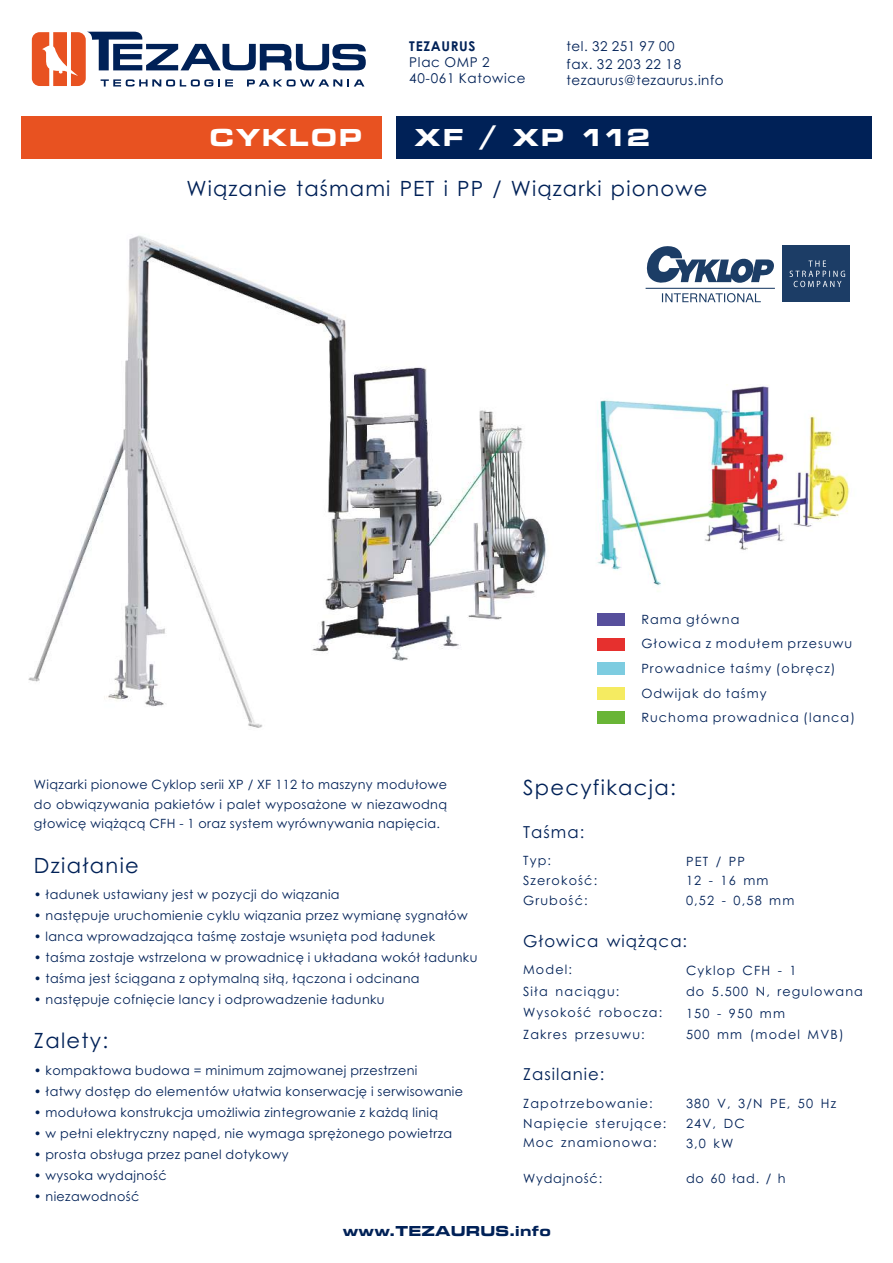
<style>
.page{position:relative;width:893px;height:1263px;background:#fff}
.page>*{position:absolute;margin:0;border:0;box-sizing:border-box;transform-origin:0 0}
.t1{font:700 expanded 25.5px "Microgramma DOT";letter-spacing:.115em;color:#fff}
.t2{font:21px "Century Gothic";letter-spacing:.055em;color:#002157}
.t3{font:16.5px "Century Gothic";letter-spacing:.065em;color:#002157}
.t4{font:700 expanded 15px "Microgramma DOT";letter-spacing:.06em;color:#002157}
.t5{font:13.5px/16px "Century Gothic";letter-spacing:.035em;color:#002157}
.t6{font:700 13.5px "Century Gothic";letter-spacing:.05em;color:#002157}
.t7{font:12.75px/19.5px "Century Gothic";letter-spacing:.03em;color:#002157;text-align:justify}
.t8{font:12.75px/21.6px "Century Gothic";letter-spacing:.09em;color:#002157}
.t9{font:12.75px/24.6px "Century Gothic";letter-spacing:.085em;color:#002157}
.t10{font:12.75px "Century Gothic";letter-spacing:.065em;color:#002157}
</style>
<div class="page">
<img style="left:28px;top:235px;width:518px;height:493px">
<div style="left:396px;top:116px;width:476px;height:42px;background:#002157"></div>
<div style="left:21px;top:116px;width:361px;height:42px;background:#e85221"></div>
<div style="left:28px;top:29px;width:61px;height:60px;background:linear-gradient(to right,#fff,#fff);border:1px solid #fff;border-radius:9px"></div>
<svg style="left:32px;top:32px;width:334px;height:55px"></svg>
<img style="left:596px;top:384px;width:254px;height:202px">
<div style="left:597px;top:613px;width:27px;height:13px;background:#574f9c"></div>
<div style="left:597px;top:662px;width:27px;height:13px;background:#7dcce0"></div>
<div style="left:597px;top:638px;width:27px;height:12px;background:#e6302e"></div>
<div style="left:597px;top:687px;width:27px;height:12px;background:#f5eb61"></div>
<div style="left:597px;top:711px;width:27px;height:13px;background:#69b536"></div>
<div style="left:783px;top:245px;width:67px;height:57px;background:#1c3d66"></div>
<svg style="left:662px;top:293px;width:99px;height:9px"></svg>
<svg style="left:789px;top:261px;width:56px;height:26px"></svg>
<svg style="left:646px;top:246px;width:128px;height:37px"></svg>
<hr style="left:646px;top:288px;width:129px;height:1px;background:#1c3d66">
<p class="t6" style="left:409px;top:41px;width:68px">TEZAURUS</p>
<p class="t5" style="left:409px;top:55px;width:118px">Plac OMP 2<br>40-061 Katowice</p>
<p class="t5" style="left:567px;top:39px;width:116px;line-height:17.5px">tel. 32 251 97 00 fax. 32 203 22 18</p>
<p class="t5" style="left:567px;top:73px;width:158px">tezaurus@tezaurus.info</p>
<h1 class="t1" style="left:210px;top:129px;width:153px">CYKLOP</h1>
<h1 class="t1" style="left:415px;top:129px;width:236px">XF / XP 112</h1>
<h2 class="t2" style="left:186px;top:181px;width:523px">Wiązanie taśmami PET i PP / Wiązarki pionowe</h2>
<p class="t7" style="left:34px;top:776px;width:415px">Wiązarki pionowe Cyklop serii XP / XF 112 to maszyny modułowe do obwiązywania pakietów i palet wyposażone w niezawodną głowicę wiążącą CFH - 1 oraz system wyrównywania napięcia.</p>
<h2 class="t2" style="left:34px;top:857px;width:106px">Działanie</h2>
<p class="t7" style="left:34px;top:885px;width:307px">• ładunek ustawiany jest w pozycji do wiązania</p>
<p class="t7" style="left:34px;top:906px;width:435px">• następuje uruchomienie cyklu wiązania przez wymianę sygnałów</p>
<p class="t7" style="left:34px;top:927px;width:403px">• lanca wprowadzająca taśmę zostaje wsunięta pod ładunek</p>
<p class="t7" style="left:34px;top:948px;width:445px">• taśma zostaje wstrzelona w prowadnicę i układana wokół ładunku</p>
<p class="t7" style="left:34px;top:970px;width:387px">• taśma jest ściągana z optymalną siłą, łączona i odcinana</p>
<p class="t7" style="left:34px;top:991px;width:352px">• następuje cofnięcie lancy i odprowadzenie ładunku</p>
<h2 class="t2" style="left:34px;top:1032px;width:76px">Zalety:</h2>
<p class="t7" style="left:34px;top:1061px;width:385px">• kompaktowa budowa = minimum zajmowanej przestrzeni</p>
<p class="t7" style="left:34px;top:1082px;width:431px">• łatwy dostęp do elementów ułatwia konserwację i serwisowanie</p>
<p class="t7" style="left:34px;top:1103px;width:406px">• modułowa konstrukcja umożliwia zintegrowanie z każdą linią</p>
<p class="t7" style="left:34px;top:1124px;width:420px">• w pełni elektryczny napęd, nie wymaga sprężonego powietrza</p>
<p class="t7" style="left:34px;top:1145px;width:256px">• prosta obsługa przez panel dotykowy</p>
<p class="t7" style="left:34px;top:1166px;width:134px">• wysoka wydajność</p>
<p class="t7" style="left:34px;top:1187px;width:107px">• niezawodność</p>
<p class="t9" style="left:641px;top:608px;width:215px">Rama główna<br>Głowica z modułem przesuwu<br>Prowadnice taśmy (obręcz)<br>Odwijak do taśmy<br>Ruchoma prowadnica (lanca)</p>
<h2 class="t2" style="left:523px;top:779px;width:154px">Specyfikacja:</h2>
<p class="t3" style="left:523px;top:825px;width:63px">Taśma:</p>
<p class="t7" style="left:523px;top:852px;width:29px">Typ:</p>
<p class="t7" style="left:686px;top:852px;width:61px">PET / PP</p>
<p class="t8" style="left:523px;top:871px;width:76px">Szerokość:</p>
<p class="t7" style="left:686px;top:872px;width:84px">12 - 16 mm</p>
<p class="t8" style="left:523px;top:890px;width:66px">Grubość:</p>
<p class="t7" style="left:686px;top:892px;width:110px">0,52 - 0,58 mm</p>
<p class="t3" style="left:523px;top:934px;width:166px">Głowica wiążąca:</p>
<p class="t8" style="left:523px;top:960px;width:98px">Model:<br>Siła naciągu:</p>
<p class="t8" style="left:686px;top:960px;width:178px">Cyklop CFH - 1<br>do 5.500 N, regulowana</p>
<p class="t8" style="left:523px;top:1003px;width:141px">Wysokość robocza:<br>Zakres przesuwu:</p>
<p class="t8" style="left:686px;top:1003px;width:159px">150 - 950 mm<br>500 mm (model MVB)</p>
<p class="t3" style="left:523px;top:1068px;width:83px">Zasilanie:</p>
<p class="t8" style="left:523px;top:1093px;width:131px">Zapotrzebowanie:</p>
<p class="t7" style="left:686px;top:1095px;width:152px">380 V, 3/N PE, 50 Hz</p>
<p class="t8" style="left:523px;top:1113px;width:145px">Napięcie sterujące:</p>
<p class="t7" style="left:686px;top:1114px;width:60px">24V, DC</p>
<p class="t8" style="left:523px;top:1133px;width:135px">Moc znamionowa:</p>
<p class="t7" style="left:686px;top:1134px;width:49px">3,0 kW</p>
<p class="t10" style="left:523px;top:1173px;width:81px">Wydajność:</p>
<p class="t7" style="left:686px;top:1170px;width:101px">do 60 ład. / h</p>
<p class="t4" style="left:343px;top:1226px;width:209px">www.TEZAURUS.info</p>
</div>
